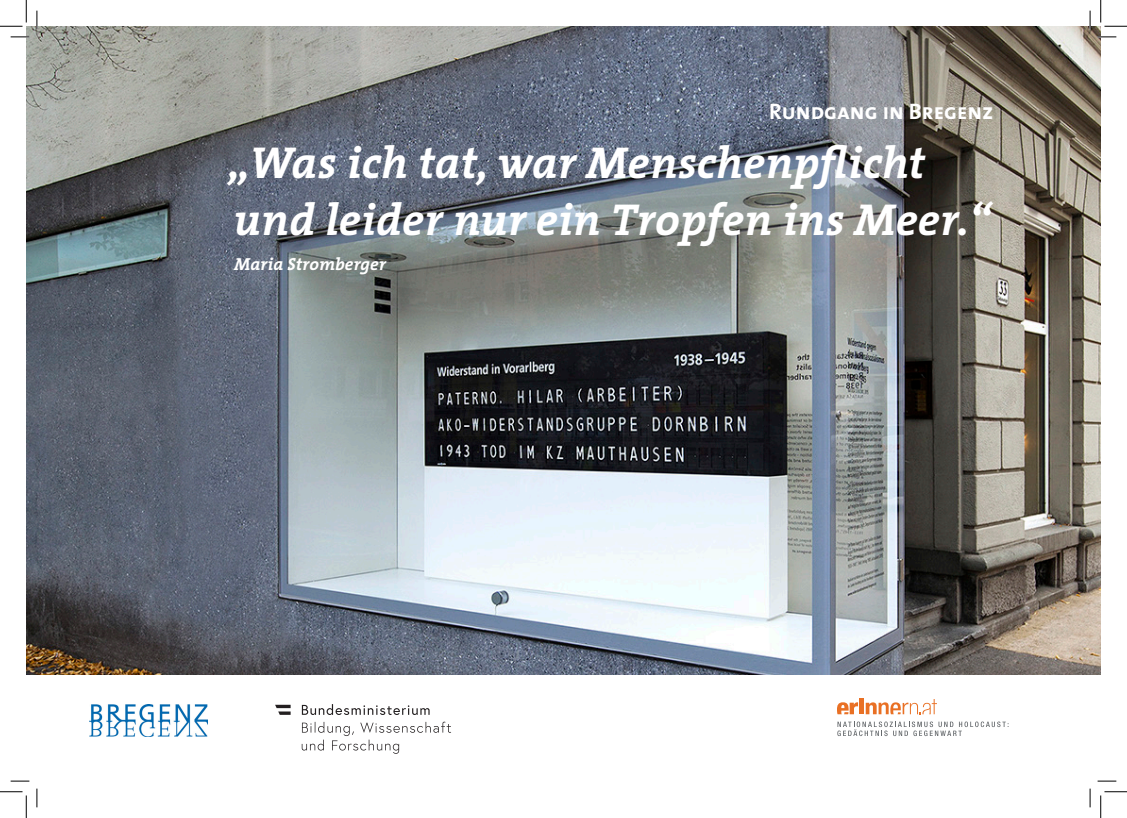
<style>
.page{position:relative;width:1127px;height:818px;background:#fff}
.page>*{position:absolute;margin:0;border:0;box-sizing:border-box;transform-origin:0 0}
.t1{font:italic 700 45px/57.5px "The Serif";color:#fff}
._02_Quote{font:22.5px "The Mix Bold Caps";color:#fff}
.t2{font:italic 700 17.5px "The Serif";color:#fff}
</style>
<div class="page">
<img style="left:26px;top:26px;width:1074px;height:649px">
<svg style="left:837px;top:698px;width:99px;height:16px"></svg>
<svg style="left:837px;top:721px;width:171px;height:15px"></svg>
<img style="left:90px;top:704px;width:117px;height:32px">
<svg style="left:301px;top:722px;width:150px;height:32px"></svg>
<svg style="left:302px;top:704px;width:127px;height:11px"></svg>
<svg style="left:275px;top:705px;width:15px;height:10px"></svg>
<svg style="left:11px;top:36px;width:18px;height:2px"></svg>
<svg style="left:1097px;top:36px;width:18px;height:2px"></svg>
<svg style="left:11px;top:780px;width:18px;height:2px"></svg>
<svg style="left:1097px;top:780px;width:18px;height:2px"></svg>
<svg style="left:36px;top:11px;width:2px;height:18px"></svg>
<svg style="left:36px;top:788px;width:2px;height:19px"></svg>
<svg style="left:1088px;top:11px;width:2px;height:18px"></svg>
<svg style="left:1089px;top:788px;width:1px;height:19px"></svg>
<svg style="left:0;top:0;width:27px;height:27px"></svg>
<svg style="left:0;top:791px;width:27px;height:27px"></svg>
<svg style="left:1100px;top:0;width:26px;height:27px"></svg>
<svg style="left:1100px;top:791px;width:26px;height:27px"></svg>
<p class="_02_Quote" style="left:769px;top:92px;width:226px">Rundgang in Bregenz</p>
<p class="t1" style="left:228px;top:132px;width:763px">„Was ich tat, war Menschenpflicht und leider nur ein Tropfen ins Meer.“</p>
<p class="t2" style="left:234px;top:249px;width:153px">Maria Stromberger</p>
</div>
